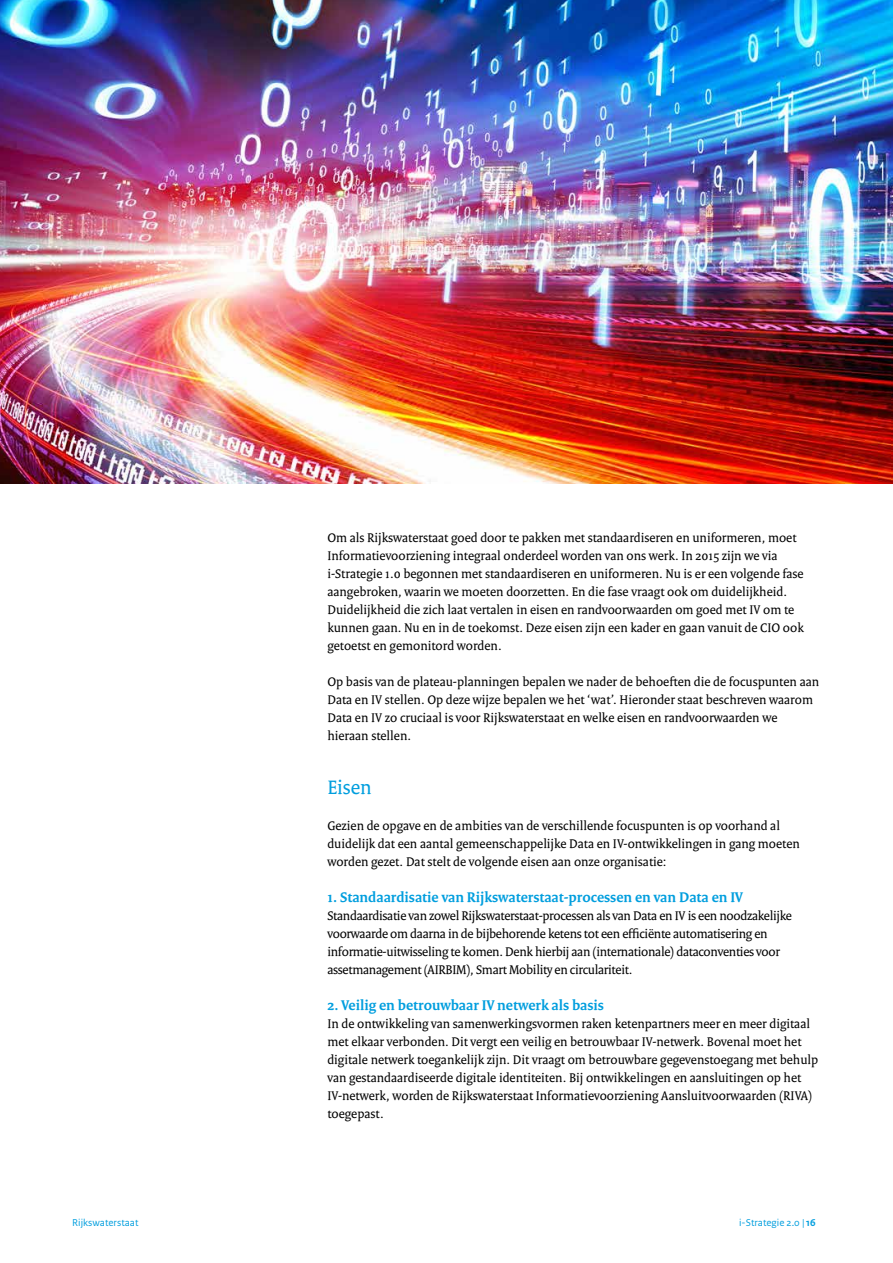
<style>
.page{position:relative;width:893px;height:1263px;background:#fff}
.page>*{position:absolute;margin:0;border:0;box-sizing:border-box;transform-origin:0 0}
.t1{font:21px "Rijksoverheid Serif";color:#009ede}
.t2{font:700 15px "Rijksoverheid Serif";color:#009ede}
.t3{font:13.5px/18px "Rijksoverheid Serif";color:#000}
.t4{font:13.5px/18px "Rijksoverheid Serif";letter-spacing:-.02em;color:#000}
.t5{font:10.5px "Rijksoverheid Sans Text";color:#009ede}
.s1{font-weight:700}
</style>
<div class="page">
<img style="left:0;top:0;width:893px;height:484px">
<p class="t5" style="left:72px;top:1216px;width:68px">Rijkswaterstaat</p>
<p class="t3" style="left:327px;top:528px;width:478px">Om als Rijkswaterstaat goed door te pakken met standaardiseren en uniformeren, moet Informatievoorziening integraal onderdeel worden van ons werk. In 2015 zijn we via i-Strategie 1.0 begonnen met standaardiseren en uniformeren. Nu is er een volgende fase aangebroken, waarin we moeten doorzetten. En die fase vraagt ook om duidelijkheid.<br>Duidelijkheid die zich laat vertalen in eisen en randvoorwaarden om goed met IV om te kunnen gaan. Nu en in de toekomst. Deze eisen zijn een kader en gaan vanuit de CIO ook getoetst en gemonitord worden.</p>
<p class="t3" style="left:327px;top:672px;width:493px">Op basis van de plateau-planningen bepalen we nader de behoeften die de focuspunten aan Data en IV stellen. Op deze wijze bepalen we het ‘wat’. Hieronder staat beschreven waarom Data en IV zo cruciaal is voor Rijkswaterstaat en welke eisen en randvoorwaarden we hieraan stellen.</p>
<h1 class="t1" style="left:327px;top:775px;width:46px">Eisen</h1>
<p class="t3" style="left:327px;top:816px;width:474px">Gezien de opgave en de ambities van de verschillende focuspunten is op voorhand al duidelijk dat een aantal gemeenschappelijke Data en IV-ontwikkelingen in gang moeten worden gezet. Dat stelt de volgende eisen aan onze organisatie:</p>
<p class="t2" style="left:327px;top:888px;width:417px">1. Standaardisatie van Rijkswaterstaat-processen en van Data en IV</p>
<p class="t4" style="left:327px;top:906px;width:466px">Standaardisatie van zowel Rijkswaterstaat-processen als van Data en IV is een noodzakelijke voorwaarde om daarna in de bijbehorende ketens tot een efficiënte automatisering en informatie-uitwisseling te komen. Denk hierbij aan (internationale) dataconventies voor assetmanagement (AIRBIM), Smart Mobility en circulariteit.</p>
<p class="t2" style="left:327px;top:996px;width:278px">2. Veilig en betrouwbaar IV netwerk als basis</p>
<p class="t3" style="left:327px;top:1014px;width:492px">In de ontwikkeling van samenwerkingsvormen raken ketenpartners meer en meer digitaal met elkaar verbonden. Dit vergt een veilig en betrouwbaar IV-netwerk. Bovenal moet het digitale netwerk toegankelijk zijn. Dit vraagt om betrouwbare gegevenstoegang met behulp van gestandaardiseerde digitale identiteiten. Bij ontwikkelingen en aansluitingen op het IV-netwerk, worden de Rijkswaterstaat Informatievoorziening Aansluitvoorwaarden (RIVA) toegepast.</p>
<p class="t5" style="left:739px;top:1216px;width:78px">i-Strategie 2.0 | <span class="s1">16</span></p>
</div>
